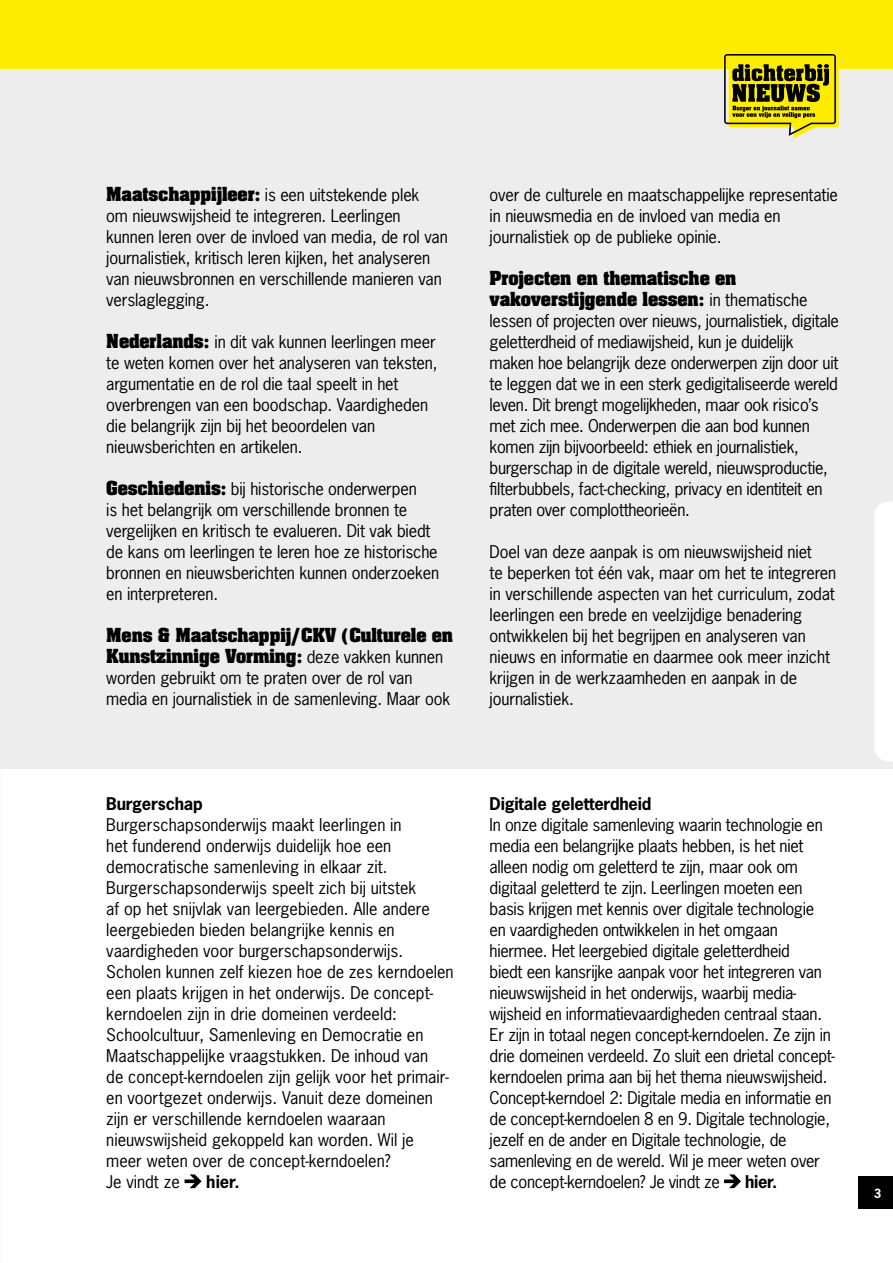
<style>
.page{position:relative;width:893px;height:1263px;background:#fff}
.page>*{position:absolute;margin:0;border:0;box-sizing:border-box;transform-origin:0 0}
.t1{font:16.5px/21px "News Gothic Std";letter-spacing:-.01em;color:#000}
.t2{font:700 16.5px/21px "Aachen Std";letter-spacing:-.01em;color:#000}
.t3{font:700 16.5px "News Gothic Std";letter-spacing:-.01em;color:#000}
.t4{font:700 12px "News Gothic Std";color:#fff}
.s1{font-family:"Aachen Std";font-weight:700}
.s2{font-family:"News Gothic Std";font-weight:400}
</style>
<div class="page">
<div style="left:0;top:0;width:893px;height:768px;background:#ededed"></div>
<div style="left:0;top:0;width:893px;height:68px;background:#ffed00"></div>
<div style="left:874px;top:502px;width:19px;height:259px;background:#fff"></div>
<svg style="left:724px;top:54px;width:115px;height:84px"></svg>
<svg style="left:185px;top:1174px;width:17px;height:14px"></svg>
<svg style="left:724px;top:1174px;width:17px;height:14px"></svg>
<div style="left:858px;top:1177px;width:35px;height:32px;background:#000"></div>
<p class="t1" style="left:106px;top:184px;width:343px"><span class="s1">Maatschappijleer:</span> is een uitstekende plek<br>om nieuwswijsheid te integreren. Leerlingen kunnen leren over de invloed van media, de rol van journalistiek, kritisch leren kijken, het analyseren van nieuwsbronnen en verschillende manieren van verslaglegging.</p>
<p class="t1" style="left:106px;top:331px;width:333px"><span class="s1">Nederlands:</span> in dit vak kunnen leerlingen meer te weten komen over het analyseren van teksten, argumentatie en de rol die taal speelt in het overbrengen van een boodschap. Vaardigheden die belangrijk zijn bij het beoordelen van nieuwsberichten en artikelen.</p>
<p class="t1" style="left:106px;top:478px;width:334px"><span class="s1">Geschiedenis:</span> bij historische onderwerpen<br>is het belangrijk om verschillende bronnen te vergelijken en kritisch te evalueren. Dit vak biedt de kans om leerlingen te leren hoe ze historische bronnen en nieuwsberichten kunnen onderzoeken en interpreteren.</p>
<p class="t2" style="left:106px;top:625px;width:348px">Mens &amp; Maatschappij/CKV (Culturele en<br>Kunstzinnige Vorming: <span class="s2">deze vakken kunnen</span></p>
<p class="t1" style="left:106px;top:667px;width:345px">worden gebruikt om te praten over de rol van media en journalistiek in de samenleving. Maar ook</p>
<p class="t3" style="left:106px;top:793px;width:98px">Burgerschap</p>
<p class="t1" style="left:106px;top:814px;width:349px">Burgerschapsonderwijs maakt leerlingen in<br>het funderend onderwijs duidelijk hoe een democratische samenleving in elkaar zit.<br>Burgerschapsonderwijs speelt zich bij uitstek<br>af op het snijvlak van leergebieden. Alle andere leergebieden bieden belangrijke kennis en vaardigheden voor burgerschapsonderwijs.<br>Scholen kunnen zelf kiezen hoe de zes kerndoelen een plaats krijgen in het onderwijs. De concept&shy;kerndoelen zijn in drie domeinen verdeeld:<br>Schoolcultuur, Samenleving en Democratie en Maatschappelijke vraagstukken. De inhoud van<br>de concept-kerndoelen zijn gelijk voor het primair&shy;en voortgezet onderwijs. Vanuit deze domeinen zijn er verschillende kerndoelen waaraan nieuwswijsheid gekoppeld kan worden. Wil je meer weten over de concept-kerndoelen?<br>Je vindt ze</p>
<p class="t3" style="left:206px;top:1171px;width:35px">hier.</p>
<p class="t1" style="left:490px;top:184px;width:350px">over de culturele en maatschappelijke representatie in nieuwsmedia en de invloed van media en journalistiek op de publieke opinie.</p>
<p class="t2" style="left:490px;top:268px;width:320px">Projecten en thematische en vakoverstijgende lessen: <span class="s2">in thematische</span></p>
<p class="t1" style="left:490px;top:310px;width:351px">lessen of projecten over nieuws, journalistiek, digitale geletterdheid of mediawijsheid, kun je duidelijk maken hoe belangrijk deze onderwerpen zijn door uit te leggen dat we in een sterk gedigitaliseerde wereld leven. Dit brengt mogelijkheden, maar ook risico’s met zich mee. Onderwerpen die aan bod kunnen komen zijn bijvoorbeeld: ethiek en journalistiek, burgerschap in de digitale wereld, nieuwsproductie, filterbubbels, fact-checking, privacy en identiteit en praten over complottheorieën.</p>
<p class="t1" style="left:490px;top:541px;width:348px">Doel van deze aanpak is om nieuwswijsheid niet<br>te beperken tot één vak, maar om het te integreren in verschillende aspecten van het curriculum, zodat leerlingen een brede en veelzijdige benadering ontwikkelen bij het begrijpen en analyseren van nieuws en informatie en daarmee ook meer inzicht krijgen in de werkzaamheden en aanpak in de journalistiek.</p>
<p class="t3" style="left:490px;top:793px;width:163px">Digitale geletterdheid</p>
<p class="t1" style="left:490px;top:814px;width:347px">In onze digitale samenleving waarin technologie en media een belangrijke plaats hebben, is het niet alleen nodig om geletterd te zijn, maar ook om digitaal geletterd te zijn. Leerlingen moeten een basis krijgen met kennis over digitale technologie<br>en vaardigheden ontwikkelen in het omgaan hiermee. Het leergebied digitale geletterdheid<br>biedt een kansrijke aanpak voor het integreren van nieuwswijsheid in het onderwijs, waarbij media&shy;wijsheid en informatievaardigheden centraal staan.<br>Er zijn in totaal negen concept-kerndoelen. Ze zijn in drie domeinen verdeeld. Zo sluit een drietal concept&shy;kerndoelen prima aan bij het thema nieuwswijsheid.<br>Concept-kerndoel 2: Digitale media en informatie en de concept-kerndoelen 8 en 9. Digitale technologie, jezelf en de ander en Digitale technologie, de samenleving en de wereld. Wil je meer weten over de concept-kerndoelen? Je vindt ze</p>
<p class="t3" style="left:745px;top:1171px;width:34px">hier.</p>
<p class="t4" style="left:874px;top:1185px;width:9px">3</p>
</div>
